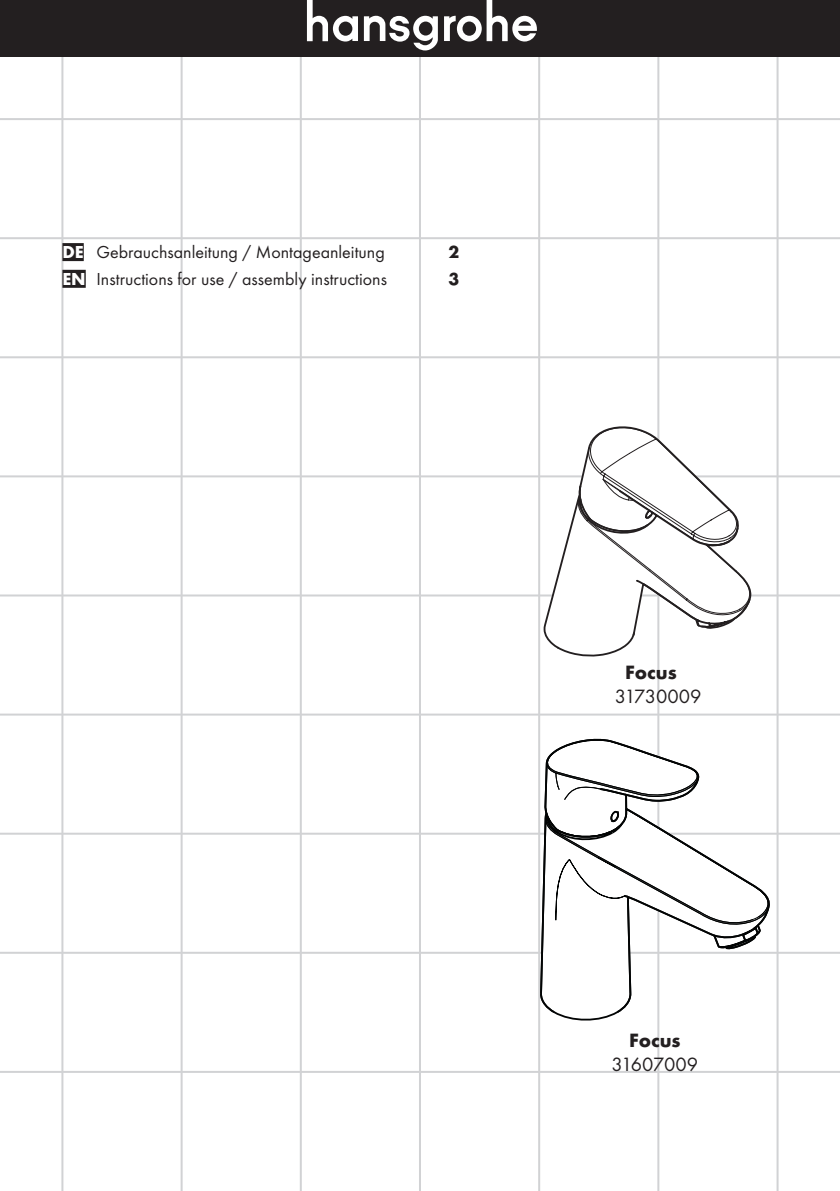
<style>
.page{position:relative;width:840px;height:1191px;background:#fff}
.page>*{position:absolute;margin:0;border:0;box-sizing:border-box;transform-origin:0 0}
.t1{font:20px "Futura TOT Boo";color:#231f20}
.t2{font:700 20px "Futura TOT";color:#231f20}
.Deckblatt{font:18px "Futura TOT Boo";color:#231f20}
.Deckblatt-2{font:700 18px "Futura TOT";color:#231f20}
.s1{font-family:"Futura TOT";font-weight:700;color:#fff}
</style>
<div class="page">
<hr style="left:0;top:713px;width:839px;height:2px;background:#d1d2d4">
<hr style="left:0;top:475px;width:839px;height:2px;background:#d1d2d4">
<hr style="left:0;top:594px;width:839px;height:2px;background:#d1d2d4">
<hr style="left:61px;top:0;width:2px;height:1191px;background:#d1d2d4">
<hr style="left:299px;top:0;width:2px;height:1191px;background:#d1d2d4">
<hr style="left:419px;top:0;width:2px;height:1191px;background:#d1d2d4">
<hr style="left:657px;top:0;width:2px;height:1191px;background:#d1d2d4">
<hr style="left:0;top:237px;width:839px;height:2px;background:#d1d2d4">
<hr style="left:0;top:1070px;width:839px;height:2px;background:#d1d2d4">
<hr style="left:0;top:951px;width:839px;height:2px;background:#d1d2d4">
<hr style="left:538px;top:0;width:2px;height:1191px;background:#d1d2d4">
<hr style="left:180px;top:0;width:2px;height:1191px;background:#d1d2d4">
<hr style="left:0;top:356px;width:839px;height:2px;background:#d1d2d4">
<hr style="left:0;top:832px;width:839px;height:2px;background:#d1d2d4">
<hr style="left:0;top:118px;width:839px;height:2px;background:#d1d2d4">
<hr style="left:776px;top:0;width:2px;height:1191px;background:#d1d2d4">
<div style="left:0;top:0;width:839px;height:57px;background:#231f20"></div>
<svg style="left:307px;top:0;width:130px;height:50px"></svg>
<svg style="left:444px;top:0;width:92px;height:42px"></svg>
<div style="left:62px;top:243px;width:22px;height:18px;background:#231f20"></div>
<div style="left:62px;top:270px;width:24px;height:18px;background:#231f20"></div>
<svg style="left:542px;top:475px;width:118px;height:182px"></svg>
<svg style="left:576px;top:425px;width:175px;height:227px"></svg>
<svg style="left:540px;top:995px;width:91px;height:19px"></svg>
<svg style="left:540px;top:832px;width:230px;height:163px"></svg>
<svg style="left:541px;top:738px;width:229px;height:212px"></svg>
<p class="Deckblatt" style="left:62px;top:241px;width:324px"><span class="s1">DE</span> Gebrauchsanleitung / Montageanleitung</p>
<p class="Deckblatt-2" style="left:448px;top:241px;width:12px">2</p>
<p class="Deckblatt" style="left:62px;top:268px;width:326px"><span class="s1">EN</span> Instructions for use / assembly instructions</p>
<p class="Deckblatt-2" style="left:448px;top:268px;width:12px">3</p>
<p class="t2" style="left:624px;top:660px;width:53px">Focus</p>
<p class="t1" style="left:614px;top:684px;width:88px">31730009</p>
<p class="t2" style="left:628px;top:1027px;width:53px">Focus</p>
<p class="t1" style="left:611px;top:1052px;width:88px">31607009</p>
</div>
